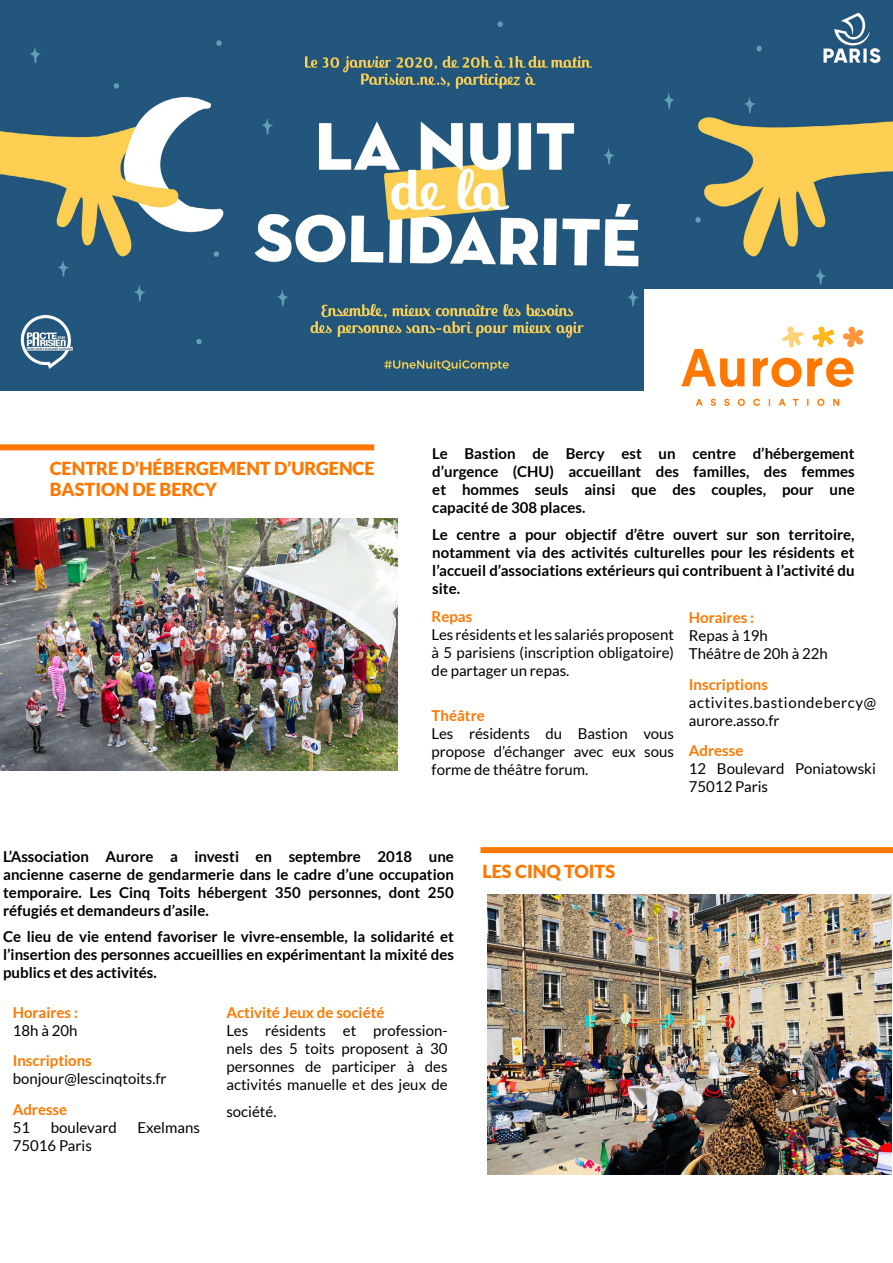
<style>
.page{position:relative;width:893px;height:1263px;background:#fff}
.page>*{position:absolute;margin:0;border:0;box-sizing:border-box;transform-origin:0 0}
.t1{font:900 18px/21.6px "Lato";color:#fe7800}
.t2{font:700 15px/18px "Lato";color:#000;text-align:justify}
.t3{font:15px/18px "Lato";color:#000;text-align:justify}
.t4{font:700 15px "Lato";color:#fe7800}
.t5{font:15px/18px "Lato";letter-spacing:.04em;color:#000}
</style>
<div class="page">
<div style="left:0;top:444px;width:374px;height:6px;background:#fe7800"></div>
<img style="left:0;top:519px;width:398px;height:252px">
<div style="left:480px;top:847px;width:413px;height:6px;background:#fe7800"></div>
<img style="left:488px;top:895px;width:404px;height:279px">
<img style="left:0;top:0;width:893px;height:391px">
<img style="left:645px;top:289px;width:248px;height:118px">
<p class="t1" style="left:50px;top:457px;width:326px">CENTRE D’HÉBERGEMENT D’URGENCE<br>BASTION DE BERCY</p>
<p class="t2" style="left:432px;top:444px;width:424px">Le Bastion de Bercy est un centre d’hébergement d’urgence (CHU) accueillant des familles, des femmes et hommes seuls ainsi que des couples, pour une capacité de 308 places.</p>
<p class="t2" style="left:432px;top:525px;width:424px">Le centre a pour objectif d’être ouvert sur son territoire, notamment via des activités culturelles pour les résidents et l’accueil d’associations extérieurs qui contribuent à l’activité du site.</p>
<p class="t4" style="left:432px;top:608px;width:42px">Repas</p>
<p class="t3" style="left:432px;top:626px;width:244px">Les résidents et les salariés proposent à 5 parisiens (inscription obligatoire) de partager un repas.</p>
<p class="t4" style="left:432px;top:707px;width:55px">Théâtre</p>
<p class="t3" style="left:432px;top:725px;width:244px">Les résidents du Bastion vous propose d’échanger avec eux sous forme de théâtre forum.</p>
<p class="t4" style="left:689px;top:609px;width:67px">Horaires :</p>
<p class="t3" style="left:689px;top:627px;width:141px">Repas à 19h<br>Théâtre de 20h à 22h</p>
<p class="t4" style="left:689px;top:676px;width:81px">Inscriptions</p>
<p class="t5" style="left:689px;top:693px;width:189px">activites.bastiondebercy@ aurore.asso.fr</p>
<p class="t4" style="left:689px;top:742px;width:56px">Adresse</p>
<p class="t3" style="left:689px;top:760px;width:189px">12 Boulevard Poniatowski<br>75012 Paris</p>
<p class="t2" style="left:3px;top:847px;width:452px">L’Association Aurore a investi en septembre 2018 une ancienne caserne de gendarmerie dans le cadre d’une occupation temporaire. Les Cinq Toits hébergent 350 personnes, dont 250 réfugiés et demandeurs d’asile.</p>
<p class="t2" style="left:3px;top:928px;width:452px">Ce lieu de vie entend favoriser le vivre-ensemble, la solidarité et l’insertion des personnes accueillies en expérimentant la mixité des publics et des activités.</p>
<p class="t4" style="left:226px;top:1003px;width:160px">Activité Jeux de société</p>
<p class="t3" style="left:226px;top:1021px;width:223px">Les résidents et profession&shy;nels des 5 toits proposent à 30 personnes de participer à des activités manuelle et des jeux de</p>
<p class="t3" style="left:226px;top:1102px;width:52px">société.</p>
<p class="t4" style="left:13px;top:1003px;width:67px">Horaires :</p>
<p class="t3" style="left:13px;top:1021px;width:66px">18h à 20h</p>
<p class="t4" style="left:13px;top:1052px;width:81px">Inscriptions</p>
<p class="t3" style="left:13px;top:1070px;width:155px">bonjour@lescinqtoits.fr</p>
<p class="t4" style="left:13px;top:1101px;width:56px">Adresse</p>
<p class="t3" style="left:13px;top:1118px;width:19px">51</p>
<p class="t3" style="left:51px;top:1118px;width:68px">boulevard</p>
<p class="t3" style="left:138px;top:1118px;width:64px">Exelmans</p>
<p class="t3" style="left:13px;top:1136px;width:81px">75016 Paris</p>
<p class="t1" style="left:482px;top:860px;width:134px">LES CINQ TOITS</p>
</div>
